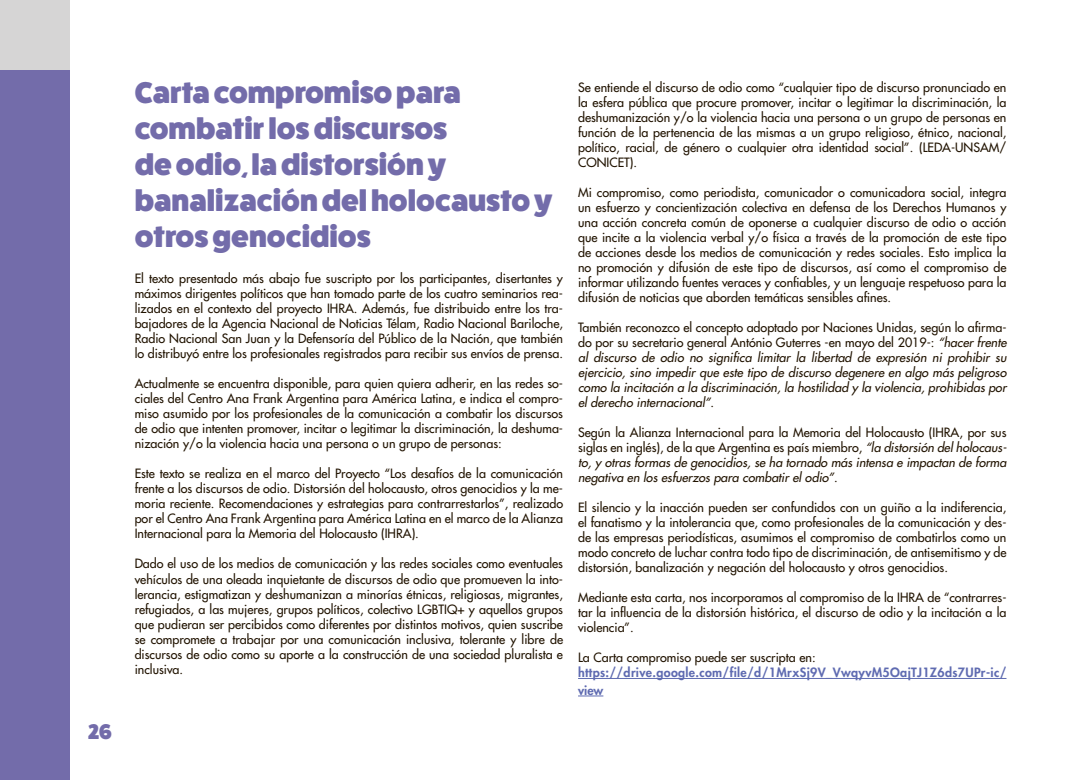
<style>
.page{position:relative;width:1088px;height:780px;background:#fff}
.page>*{position:absolute;margin:0;border:0;box-sizing:border-box;transform-origin:0 0}
.t1{font:800 30px/36px "Fat Frank";color:#736caa}
.t2{font:800 21.25px "Fat Frank";color:#736caa}
.PARRAFO{font:500 12.5px/15px "Futura Std";color:#211300;text-align:justify}
.PARRAFO-2{font:italic 500 12.5px/15px "Futura Std";color:#211300;text-align:justify}
.links{font:800 12.5px/17.5px "Futura Std";letter-spacing:.025em;color:#5f6bb1}
.s1{font-style:normal}
</style>
<div class="page">
<div style="left:0;top:18px;width:70px;height:762px;background:#736caa"></div>
<div style="left:0;top:0;width:70px;height:69px;background:#d6d5d5"></div>
<hr style="left:578px;top:678px;width:428px;height:1px;background:#5f6bb1">
<svg style="left:578px;top:695px;width:25px;height:1px"></svg>
<h2 class="t2" style="left:88px;top:719px;width:25px">26</h2>
<p class="t1" style="left:135px;top:75px;width:419px">Carta compromiso para combatir los discursos<br>de odio, la distorsión y banalización del holocausto y otros genocidios</p>
<p class="PARRAFO" style="left:135px;top:271px;width:430px">El texto presentado más abajo fue suscripto por los participantes, disertantes y máximos dirigentes políticos que han tomado parte de los cuatro seminarios rea&shy;lizados en el contexto del proyecto IHRA. Además, fue distribuido entre los tra&shy;bajadores de la Agencia Nacional de Noticias Télam, Radio Nacional Bariloche, Radio Nacional San Juan y la Defensoría del Público de la Nación, que también lo distribuyó entre los profesionales registrados para recibir sus envíos de prensa.</p>
<p class="PARRAFO" style="left:135px;top:376px;width:430px">Actualmente se encuentra disponible, para quien quiera adherir, en las redes so&shy;ciales del Centro Ana Frank Argentina para América Latina, e indica el compro&shy;miso asumido por los profesionales de la comunicación a combatir los discursos de odio que intenten promover, incitar o legitimar la discriminación, la deshuma&shy;nización y/o la violencia hacia una persona o un grupo de personas:</p>
<p class="PARRAFO" style="left:135px;top:466px;width:430px">Este texto se realiza en el marco del Proyecto “Los desafíos de la comunicación frente a los discursos de odio. Distorsión del holocausto, otros genocidios y la me&shy;moria reciente. Recomendaciones y estrategias para contrarrestarlos”, realizado por el Centro Ana Frank Argentina para América Latina en el marco de la Alianza Internacional para la Memoria del Holocausto (IHRA).</p>
<p class="PARRAFO" style="left:135px;top:556px;width:430px">Dado el uso de los medios de comunicación y las redes sociales como eventuales vehículos de una oleada inquietante de discursos de odio que promueven la into&shy;lerancia, estigmatizan y deshumanizan a minorías étnicas, religiosas, migrantes, refugiados, a las mujeres, grupos políticos, colectivo LGBTIQ+ y aquellos grupos que pudieran ser percibidos como diferentes por distintos motivos, quien suscribe se compromete a trabajar por una comunicación inclusiva, tolerante y libre de discursos de odio como su aporte a la construcción de una sociedad pluralista e inclusiva.</p>
<p class="PARRAFO" style="left:578px;top:80px;width:430px">Se entiende el discurso de odio como “cualquier tipo de discurso pronunciado en la esfera pública que procure promover, incitar o legitimar la discriminación, la deshumanización y/o la violencia hacia una persona o un grupo de personas en función de la pertenencia de las mismas a un grupo religioso, étnico, nacional, político, racial, de género o cualquier otra identidad social”. (LEDA-UNSAM/ CONICET).</p>
<p class="PARRAFO" style="left:578px;top:185px;width:430px">Mi compromiso, como periodista, comunicador o comunicadora social, integra un esfuerzo y concientización colectiva en defensa de los Derechos Humanos y una acción concreta común de oponerse a cualquier discurso de odio o acción que incite a la violencia verbal y/o física a través de la promoción de este tipo de acciones desde los medios de comunicación y redes sociales. Esto implica la no promoción y difusión de este tipo de discursos, así como el compromiso de informar utilizando fuentes veraces y confiables, y un lenguaje respetuoso para la difusión de noticias que aborden temáticas sensibles afines.</p>
<p class="PARRAFO-2" style="left:578px;top:320px;width:430px"><span class="s1">También reconozco el concepto adoptado por Naciones Unidas, según lo afirma&shy;do por su secretario general António Guterres -en mayo del 2019-:</span> “hacer frente al discurso de odio no significa limitar la libertad de expresión ni prohibir su ejercicio, sino impedir que este tipo de discurso degenere en algo más peligroso como la incitación a la discriminación, la hostilidad y la violencia, prohibidas por el derecho internacional”<span class="s1">.</span></p>
<p class="PARRAFO-2" style="left:578px;top:425px;width:430px"><span class="s1">Según la Alianza Internacional para la Memoria del Holocausto (IHRA, por sus siglas en inglés), de la que Argentina es país miembro,</span> “la distorsión del holocaus&shy;to, y otras formas de genocidios, se ha tornado más intensa e impactan de forma negativa en los esfuerzos para combatir el odio”<span class="s1">.</span></p>
<p class="PARRAFO" style="left:578px;top:500px;width:430px">El silencio y la inacción pueden ser confundidos con un guiño a la indiferencia, el fanatismo y la intolerancia que, como profesionales de la comunicación y des&shy;de las empresas periodísticas, asumimos el compromiso de combatirlos como un modo concreto de luchar contra todo tipo de discriminación, de antisemitismo y de distorsión, banalización y negación del holocausto y otros genocidios.</p>
<p class="PARRAFO" style="left:578px;top:590px;width:430px">Mediante esta carta, nos incorporamos al compromiso de la IHRA de “contrarres&shy;tar la influencia de la distorsión histórica, el discurso de odio y la incitación a la violencia”.</p>
<p class="PARRAFO" style="left:578px;top:650px;width:239px">La Carta compromiso puede ser suscripta en:</p>
<p class="links" style="left:578px;top:663px;width:430px">https://drive.google.com/file/d/1MrxSj9V_VwqyvM5OajTJ1Z6ds7UPr-ic/ view</p>
</div>
